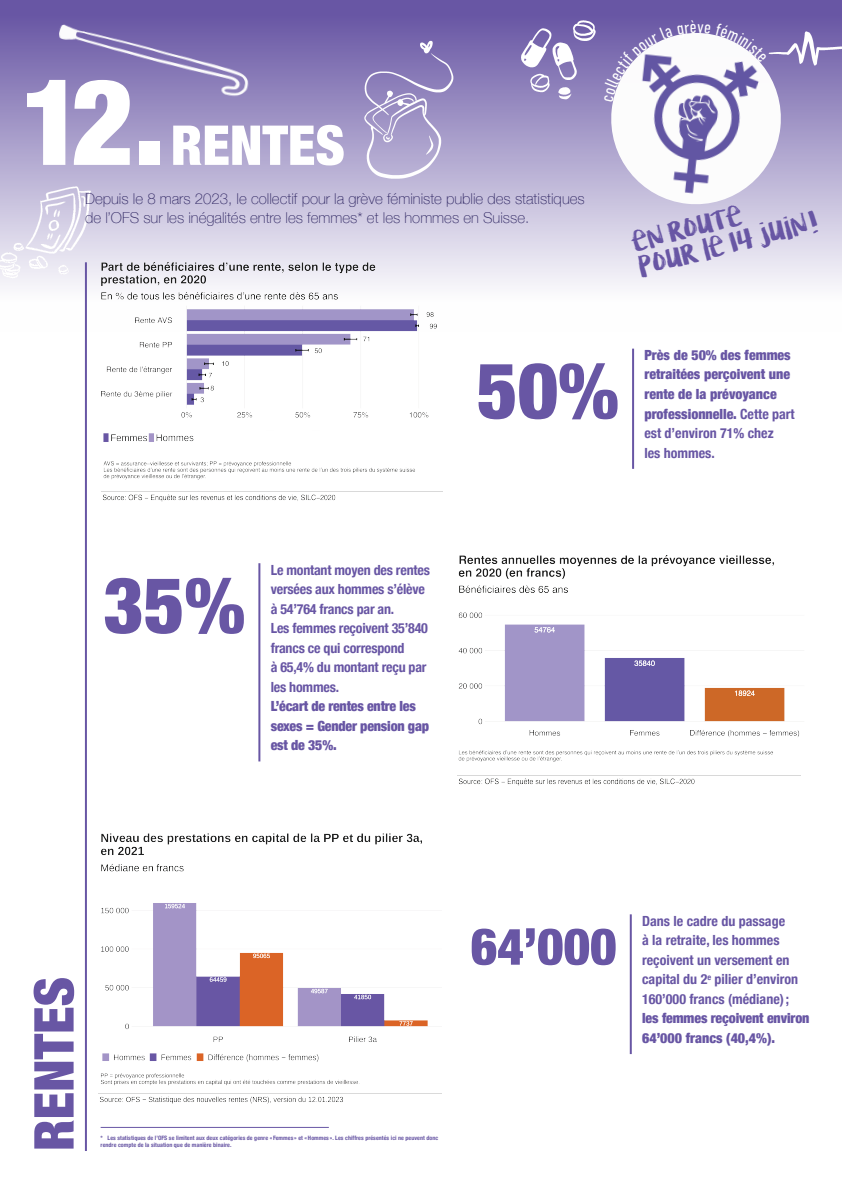
<style>
.page{position:relative;width:842px;height:1191px;background:#fff}
.page>*{position:absolute;margin:0;border:0;box-sizing:border-box;transform-origin:0 0}
.chiffre{font:900 condensed 120px "Helvetica Neue";color:#fff}
.texte_chiffre{font:900 condensed 78px "Helvetica Neue";color:#6856a4}
.t1{font:900 condensed 55px "Helvetica Neue";color:#fff}
.t2{font:900 condensed 55px "Helvetica Neue";color:#6856a4}
.texte_chiffre-2{font:900 condensed 51px "Helvetica Neue";color:#6856a4}
.texte_chiffre-3{font:25px/25.4px "KG Lifeis Messy";color:#6856a4}
.texte_chiffre-4{font:100 15px/19.5px "Helvetica Neue";color:#2c2360}
.texte_chiffre-5{font:700 condensed 14px/19.5px "Helvetica Neue";letter-spacing:-.015em;color:#6856a4}
.texte_chiffre-6{font:900 condensed 14px/19.5px "Helvetica Neue";color:#6856a4}
.Légende_titre{font:900 condensed 14px/19.5px "Helvetica Neue";letter-spacing:-.015em;color:#6856a4}
.texte_chiffre-7{font:700 condensed 6px "Helvetica Neue";letter-spacing:.01em;color:#6856a4}
.s1{font-weight:700}
.s2{font-weight:900}
</style>
<div class="page">
<div style="left:0;top:0;width:842px;height:332px;background:linear-gradient(to bottom,#6250a0,#fff)"></div>
<img style="left:31px;top:0;width:240px;height:165px">
<img style="left:348px;top:21px;width:137px;height:163px">
<img style="left:0;top:133px;width:111px;height:175px">
<img style="left:502px;top:0;width:109px;height:155px">
<img style="left:754px;top:0;width:88px;height:93px">
<img style="left:103px;top:433px;width:91px;height:9px">
<img style="left:98px;top:260px;width:346px;height:158px">
<img style="left:101px;top:491px;width:341px;height:10px">
<img style="left:103px;top:461px;width:312px;height:18px">
<img style="left:458px;top:555px;width:342px;height:206px">
<img style="left:458px;top:775px;width:342px;height:10px">
<img style="left:101px;top:833px;width:327px;height:209px">
<img style="left:102px;top:1053px;width:217px;height:9px">
<img style="left:101px;top:1073px;width:259px;height:12px">
<img style="left:99px;top:1093px;width:343px;height:10px">
<hr style="left:632px;top:349px;width:2px;height:120px;background:#6856a4">
<hr style="left:258px;top:563px;width:2px;height:198px;background:#6856a4">
<hr style="left:630px;top:914px;width:2px;height:140px;background:#6856a4">
<img style="left:607px;top:33px;width:178px;height:176px">
<hr style="left:101px;top:1127px;width:228px;height:1px;background:#6856a4">
<hr style="left:85px;top:262px;width:2px;height:889px;background:#6856a4">
<svg style="left:604px;top:20px;width:163px;height:82px"></svg>
<p class="chiffre" style="left:21px;top:23px;width:145px">12.</p>
<p class="t1" style="left:171px;top:100px;width:176px">RENTES</p>
<p class="texte_chiffre-4" style="left:85px;top:188px;width:501px">Depuis le 8 mars 2023, le collectif pour la grève féministe publie des statistiques de l’OFS sur les inégalités entre les femmes* et les hommes en Suisse.</p>
<p class="texte_chiffre-3" style="left:629px;top:231px;width:186px;rotate:-15deg">en route<br>pour le 14 juin!</p>
<p class="texte_chiffre" style="left:103px;top:541px;width:143px">35%</p>
<p class="texte_chiffre-5" style="left:271px;top:559px;width:161px">Le montant moyen des rentes versées aux hommes s’élève à 54’764 francs par an.<br>Les femmes reçoivent 35’840 francs ce qui correspond<br>à 65,4% du montant reçu par</p>
<p class="Légende_titre" style="left:271px;top:676px;width:147px"><span class="s1">les hommes.<br></span>L’écart de rentes entre les</p>
<p class="texte_chiffre-6" style="left:271px;top:715px;width:160px">sexes = Gender pension gap est de 35%.</p>
<p class="texte_chiffre" style="left:477px;top:326px;width:143px">50%</p>
<p class="texte_chiffre-6" style="left:644px;top:344px;width:152px">Près de 50% des femmes retraitées perçoivent une rente de la prévoyance professionnelle. <span class="s1">Cette part est d’environ 71% chez<br>les hommes.</span></p>
<p class="t2" style="left:9px;top:1151px;width:176px;rotate:-90deg">RENTES</p>
<p class="texte_chiffre-7" style="left:101px;top:1133px;width:339px">* Les statistiques de l’OFS se limitent aux deux catégories de genre « Femmes » et « Hommes ». Les chiffres présentés ici ne peuvent donc</p>
<p class="texte_chiffre-7" style="left:101px;top:1139px;width:132px">rendre compte de la situation que de manière binaire.</p>
<p class="texte_chiffre-2" style="left:471px;top:904px;width:147px">64’000</p>
<p class="texte_chiffre-5" style="left:642px;top:910px;width:169px">Dans le cadre du passage<br>à la retraite, les hommes reçoivent un versement en capital du 2<sup>e</sup> pilier d’environ<br>160’000 francs (médiane);<br><span class="s2">les femmes reçoivent environ</span></p>
<p class="texte_chiffre-6" style="left:642px;top:1027px;width:134px">64’000 francs (40,4%).</p>
</div>
